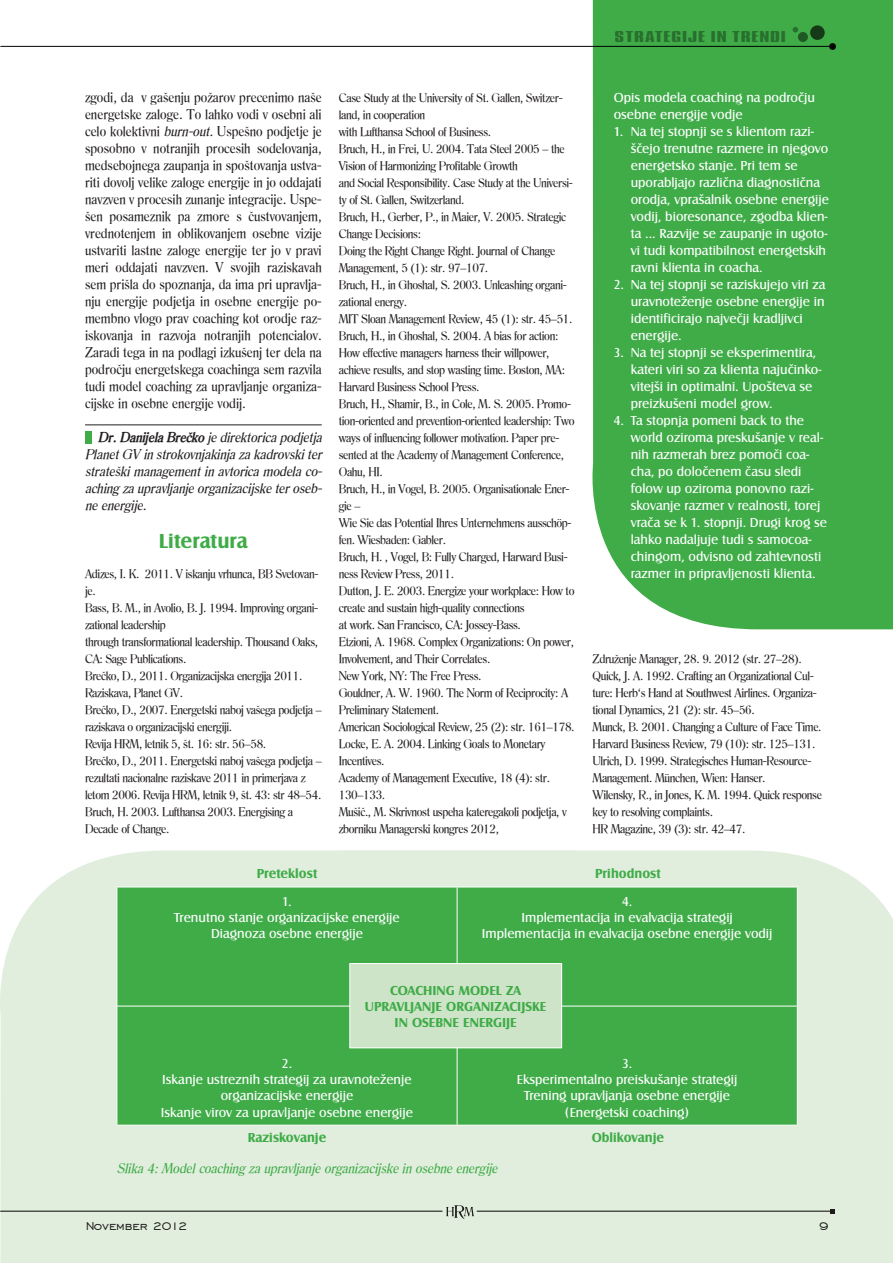
<style>
.page{position:relative;width:893px;height:1263px;background:#fff}
.page>*{position:absolute;margin:0;border:0;box-sizing:border-box;transform-origin:0 0}
.t1{font:700 21px "Castle TEE";color:#3fac48}
.t2{font:15px "Chisel SLO Normal";letter-spacing:-.005em;color:#231f20}
.t3{font:13.5px/17px "Castle TEE";color:#fff}
.t4{font:13.5px/17px "Roomy SLO Normal";color:#231f20;text-align:justify}
.t5{font:13.5px/17px "Roomy SLO Italic";color:#231f20;text-align:justify}
.t6{font:700 13.5px/16.2px "Castle TEE";color:#3fac48;text-align:center}
.t7{font:13.5px "Roomy SLO Italic";color:#3fac48}
.t8{font:13.5px "Commador SLO Bold";letter-spacing:.01em;color:#231f20}
.t9{font:12px/17px "Roomy SLO Normal";letter-spacing:-.03em;color:#231f20}
.s1{font-family:"Roomy SLO Italic"}
.s2{font-family:"Roomy SLO Bold";font-style:italic}
</style>
<div class="page">
<div style="left:85px;top:431px;width:6px;height:13px;background:#3fac48"></div>
<div style="left:591px;top:0;width:302px;height:629px;background:#3fac48"></div>
<svg style="left:0;top:850px;width:339px;height:413px;background:#e2efdf"></svg>
<div style="left:339px;top:850px;width:554px;height:413px;background:#e1eedd"></div>
<div style="left:118px;top:888px;width:679px;height:237px;background:#3fac48"></div>
<hr style="left:117px;top:887px;width:340px;height:1px;background:#fff">
<hr style="left:117px;top:887px;width:1px;height:119px;background:#fff">
<hr style="left:457px;top:887px;width:341px;height:1px;background:#fff">
<hr style="left:457px;top:887px;width:1px;height:119px;background:#fff">
<hr style="left:797px;top:887px;width:1px;height:119px;background:#fff">
<hr style="left:117px;top:1006px;width:340px;height:1px;background:#fff">
<hr style="left:117px;top:1006px;width:1px;height:119px;background:#fff">
<hr style="left:457px;top:1006px;width:341px;height:1px;background:#fff">
<hr style="left:457px;top:1006px;width:1px;height:119px;background:#fff">
<hr style="left:797px;top:1006px;width:1px;height:119px;background:#fff">
<hr style="left:117px;top:1125px;width:340px;height:1px;background:#fff">
<hr style="left:457px;top:1125px;width:341px;height:1px;background:#fff">
<div style="left:350px;top:963px;width:212px;height:85px;background:#cee4c8"></div>
<div style="left:349px;top:963px;width:213px;height:85px;border:1px solid #fff"></div>
<hr style="left:85px;top:424px;width:237px;height:1px;background:#231f20">
<hr style="left:477px;top:1210px;width:355px;height:2px;background:#231f20">
<svg style="left:830px;top:1209px;width:4px;height:4px"></svg>
<hr style="left:1px;top:46px;width:832px;height:1px;background:#231f20">
<hr style="left:1px;top:1210px;width:441px;height:2px;background:#231f20">
<svg style="left:446px;top:1205px;width:28px;height:14px"></svg>
<svg style="left:810px;top:25px;width:15px;height:15px"></svg>
<svg style="left:798px;top:32px;width:10px;height:10px"></svg>
<svg style="left:793px;top:27px;width:5px;height:5px"></svg>
<div style="left:829px;top:43px;width:7px;height:7px;background:#010201;border-radius:50%"></div>
<p class="t8" style="left:615px;top:27px;width:173px">STRATEGIJE IN TRENDI</p>
<p class="t4" style="left:85px;top:87px;width:238px">zgodi, da v gašenju požarov precenimo naše energetske zaloge. To lahko vodi v osebni ali celo kolektivni <span class="s1">burn-out.</span> Uspešno podjetje je sposobno v notranjih procesih sodelovanja, medsebojnega zaupanja in spoštovanja ustva&shy;riti dovolj velike zaloge energije in jo oddajati navzven v procesih zunanje integracije. Uspe&shy;šen posameznik pa zmore s čustvovanjem, vrednotenjem in oblikovanjem osebne vizije ustvariti lastne zaloge energije ter jo v pravi meri oddajati navzven. V svojih raziskavah sem prišla do spoznanja, da ima pri upravlja&shy;nju energije podjetja in osebne energije po&shy;membno vlogo prav coaching kot orodje raz&shy;iskovanja in razvoja notranjih potencialov.<br>Zaradi tega in na podlagi izkušenj ter dela na področju energetskega coachinga sem razvila tudi model coaching za upravljanje organiza&shy;cijske in osebne energije vodij.</p>
<p class="t5" style="left:85px;top:427px;width:239px;text-indent:13px"><span class="s2">Dr. Danijela Brečko</span> je direktorica podjetja Planet GV in strokovnjakinja za kadrovski ter strateški management in avtorica modela co&shy;aching za upravljanje organizacijske ter oseb&shy;ne energije.</p>
<h1 class="t1" style="left:159px;top:529px;width:90px">Literatura</h1>
<p class="t9" style="left:85px;top:564px;width:238px">Adizes, I. K. 2011. V iskanju vrhunca, BB Svetovan&shy;je.<br>Bass, B. M., in Avolio, B. J. 1994. Improving organi&shy;zational leadership<br>through transformational leadership. Thousand Oaks, CA: Sage Publications.<br>Brečko, D., 2011. Organizacijska energija 2011.<br>Raziskava, Planet GV.<br>Brečko, D., 2007. Energetski naboj vašega podjetja – raziskava o organizacijski energiji.<br>Revija HRM, letnik 5, št. 16: str. 56–58.<br>Brečko, D., 2011. Energetski naboj vašega podjetja – rezultati nacionalne raziskave 2011 in primerjava z letom 2006. Revija HRM, letnik 9, št. 43: str 48–54.<br>Bruch, H. 2003. Lufthansa 2003. Energising a Decade of Change.</p>
<p class="t6" style="left:257px;top:865px;width:62px">Preteklost</p>
<p class="t9" style="left:339px;top:88px;width:237px">Case Study at the University of St. Gallen, Switzer&shy;land, in cooperation<br>with Lufthansa School of Business.<br>Bruch, H., in Frei, U. 2004. Tata Steel 2005 – the Vision of Harmonizing Profitable Growth<br>and Social Responsibility. Case Study at the Universi&shy;ty of St. Gallen, Switzerland.<br>Bruch, H., Gerber, P., in Maier, V. 2005. Strategic Change Decisions:<br>Doing the Right Change Right. Journal of Change Management, 5 (1): str. 97–107.<br>Bruch, H., in Ghoshal, S. 2003. Unleashing organi&shy;zational energy.<br>MIT Sloan Management Review, 45 (1): str. 45–51.<br>Bruch, H., in Ghoshal, S. 2004. A bias for action:<br>How effective managers harness their willpower, achieve results, and stop wasting time. Boston, MA:<br>Harvard Business School Press.<br>Bruch, H., Shamir, B., in Cole, M. S. 2005. Promo&shy;tion-oriented and prevention-oriented leadership: Two ways of influencing follower motivation. Paper pre&shy;sented at the Academy of Management Conference, Oahu, HI.<br>Bruch, H., in Vogel, B. 2005. Organisationale Ener&shy;gie –<br>Wie Sie das Potential Ihres Unternehmens ausschöp&shy;fen. Wiesbaden: Gabler.<br>Bruch, H. , Vogel, B: Fully Charged, Harward Busi&shy;ness Review Press, 2011.<br>Dutton, J. E. 2003. Energize your workplace: How to create and sustain high-quality connections<br>at work. San Francisco, CA: Jossey-Bass.<br>Etzioni, A. 1968. Complex Organizations: On power, Involvement, and Their Correlates.<br>New York, NY: The Free Press.<br>Gouldner, A. W. 1960. The Norm of Reciprocity: A Preliminary Statement.<br>American Sociological Review, 25 (2): str. 161–178.<br>Locke, E. A. 2004. Linking Goals to Monetary Incentives.<br>Academy of Management Executive, 18 (4): str.<br>130–133.<br>Mušič., M. Skrivnost uspeha kateregakoli podjetja, v zborniku Managerski kongres 2012,</p>
<p class="t3" style="left:614px;top:89px;width:203px">Opis modela coaching na področju osebne energije vodje</p>
<p class="t3" style="left:631px;top:123px;width:200px;text-indent:-17px">1. Na tej stopnji se s klientom razi&shy;ščejo trenutne razmere in njegovo energetsko stanje. Pri tem se uporabljajo različna diagnostična orodja, vprašalnik osebne energije vodij, bioresonance, zgodba klien&shy;ta ... Razvije se zaupanje in ugoto&shy;vi tudi kompatibilnost energetskih ravni klienta in coacha.</p>
<p class="t3" style="left:631px;top:276px;width:196px;text-indent:-17px">2. Na tej stopnji se raziskujejo viri za uravnoteženje osebne energije in identificirajo največji kradljivci energije.</p>
<p class="t3" style="left:631px;top:344px;width:192px;text-indent:-17px">3. Na tej stopnji se eksperimentira, kateri viri so za klienta najučinko&shy;vitejši in optimalni. Upošteva se preizkušeni model grow.</p>
<p class="t3" style="left:631px;top:412px;width:198px;text-indent:-17px">4. Ta stopnja pomeni back to the world oziroma preskušanje v real&shy;nih razmerah brez pomoči coa&shy;cha, po določenem času sledi folow up oziroma ponovno razi&shy;skovanje razmer v realnosti, torej vrača se k 1. stopnji. Drugi krog se lahko nadaljuje tudi s samocoa&shy;chingom, odvisno od zahtevnosti razmer in pripravljenosti klienta.</p>
<p class="t9" style="left:592px;top:649px;width:231px">Združenje Manager, 28. 9. 2012 (str. 27–28).<br>Quick, J. A. 1992. Crafting an Organizational Cul&shy;ture: Herb‘s Hand at Southwest Airlines. Organiza&shy;tional Dynamics, 21 (2): str. 45–56.<br>Munck, B. 2001. Changing a Culture of Face Time.<br>Harvard Business Review, 79 (10): str. 125–131.<br>Ulrich, D. 1999. Strategisches Human-Resource-Management. München, Wien: Hanser.<br>Wilensky, R., in Jones, K. M. 1994. Quick response key to resolving complaints.<br>HR Magazine, 39 (3): str. 42–47.</p>
<p class="t6" style="left:595px;top:865px;width:67px">Prihodnost</p>
<p class="t3" style="left:174px;top:893px;width:227px;line-height:16.2px;text-align:center">1.<br>Trenutno stanje organizacijske energije<br>Diagnoza osebne energije</p>
<p class="t3" style="left:482px;top:893px;width:292px;line-height:16.2px;text-align:center">4.<br>Implementacija in evalvacija strategij<br>Implementacija in evalvacija osebne energije vodij</p>
<p class="t6" style="left:365px;top:982px;width:183px">COACHING MODEL ZA<br>UPRAVLJANJE ORGANIZACIJSKE<br>IN OSEBNE ENERGIJE</p>
<p class="t3" style="left:161px;top:1055px;width:254px;line-height:16.2px;text-align:center">2.<br>Iskanje ustreznih strategij za uravnoteženje organizacijske energije<br>Iskanje virov za upravljanje osebne energije</p>
<p class="t3" style="left:517px;top:1055px;width:222px;line-height:16.2px;text-align:center">3.<br>Eksperimentalno preiskušanje strategij<br>Trening upravljanja osebne energije (Energetski coaching)</p>
<p class="t6" style="left:248px;top:1130px;width:80px">Raziskovanje</p>
<p class="t7" style="left:117px;top:1157px;width:382px">Slika 4: Model coaching za upravljanje organizacijske in osebne energije</p>
<p class="t6" style="left:592px;top:1130px;width:74px">Oblikovanje</p>
<p class="t2" style="left:85px;top:1216px;width:104px">November 2012</p>
<p class="t2" style="left:819px;top:1216px;width:11px">9</p>
</div>
